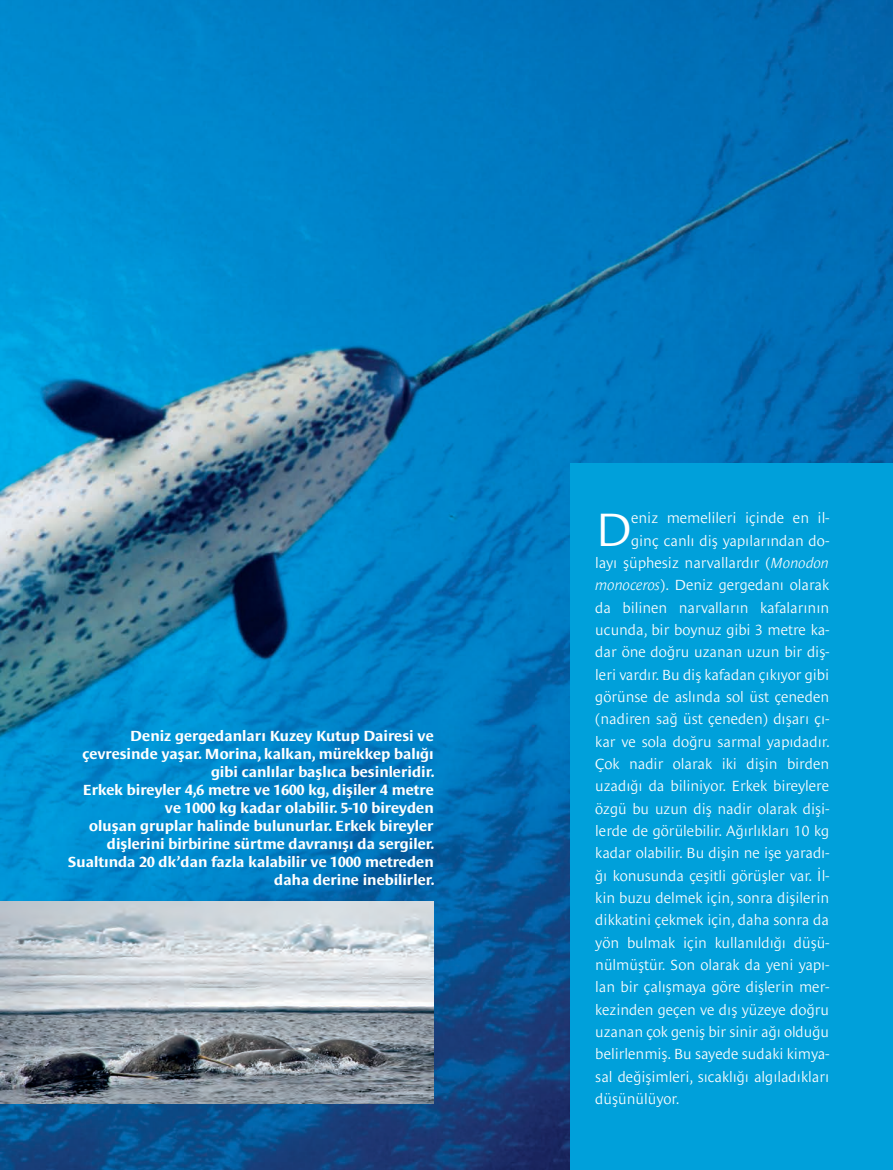
<style>
.page{position:relative;width:893px;height:1170px;background:#fff}
.page>*{position:absolute;margin:0;border:0;box-sizing:border-box;transform-origin:0 0}
.t1{font:300 47.85px "Le Monde Sans Pro";color:#fff}
.t2{font:300 15px "Le Monde Sans Pro";letter-spacing:-.005em;color:#fff}
.t3{font:700 15px/18px "Le Monde Sans Pro";color:#fff;text-align:right}
.s1{font-style:italic}
</style>
<div class="page">
<img style="left:0;top:0;width:893px;height:1169px">
<img style="left:0;top:901px;width:434px;height:202px">
<div style="left:570px;top:463px;width:323px;height:706px;background:#00a0da"></div>
<p class="t3" style="left:68px;top:725px;width:368px">Deniz gergedanları Kuzey Kutup Dairesi ve çevresinde yaşar. Morina, kalkan, mürekkep balığı gibi canlılar başlıca besinleridir.<br>Erkek bireyler 4,6 metre ve 1600 kg, dişiler 4 metre ve 1000 kg kadar olabilir. 5-10 bireyden<br>oluşan gruplar halinde bulunurlar. Erkek bireyler dişlerini birbirine sürtme davranışı da sergiler.<br>Sualtında 20 dk’dan fazla kalabilir ve 1000 metreden daha derine inebilirler.</p>
<h1 class="t1" style="left:595px;top:491px;width:38px">D</h1>
<p class="t2" style="left:631px;top:506px;width:199px">eniz memelileri içinde en il-</p>
<p class="t2" style="left:631px;top:528px;width:199px">ginç canlı diş yapılarından do-</p>
<p class="t2" style="left:595px;top:551px;width:235px">layı şüphesiz narvallardır (<span class="s1">Monodon</span></p>
<p class="t2" style="left:595px;top:573px;width:235px"><span class="s1">monoceros</span>). Deniz gergedanı olarak</p>
<p class="t2" style="left:595px;top:595px;width:235px">da bilinen narvalların kafalarının</p>
<p class="t2" style="left:595px;top:618px;width:235px">ucunda, bir boynuz gibi 3 metre ka-</p>
<p class="t2" style="left:595px;top:640px;width:235px">dar öne doğru uzanan uzun bir diş-</p>
<p class="t2" style="left:595px;top:662px;width:235px">leri vardır. Bu diş kafadan çıkıyor gibi</p>
<p class="t2" style="left:595px;top:684px;width:235px">görünse de aslında sol üst çeneden</p>
<p class="t2" style="left:595px;top:707px;width:235px">(nadiren sağ üst çeneden) dışarı çı-</p>
<p class="t2" style="left:595px;top:729px;width:236px">kar ve sola doğru sarmal yapıdadır.</p>
<p class="t2" style="left:595px;top:751px;width:235px">Çok nadir olarak iki dişin birden</p>
<p class="t2" style="left:595px;top:774px;width:235px">uzadığı da biliniyor. Erkek bireylere</p>
<p class="t2" style="left:595px;top:796px;width:235px">özgü bu uzun diş nadir olarak dişi-</p>
<p class="t2" style="left:595px;top:818px;width:235px">lerde de görülebilir. Ağırlıkları 10 kg</p>
<p class="t2" style="left:595px;top:841px;width:235px">kadar olabilir. Bu dişin ne işe yaradı-</p>
<p class="t2" style="left:595px;top:863px;width:235px">ğı konusunda çeşitli görüşler var. İl-</p>
<p class="t2" style="left:595px;top:885px;width:235px">kin buzu delmek için, sonra dişilerin</p>
<p class="t2" style="left:595px;top:908px;width:235px">dikkatini çekmek için, daha sonra da</p>
<p class="t2" style="left:595px;top:930px;width:235px">yön bulmak için kullanıldığı düşü-</p>
<p class="t2" style="left:595px;top:952px;width:235px">nülmüştür. Son olarak da yeni yapı-</p>
<p class="t2" style="left:595px;top:975px;width:235px">lan bir çalışmaya göre dişlerin mer-</p>
<p class="t2" style="left:595px;top:997px;width:235px">kezinden geçen ve dış yüzeye doğru</p>
<p class="t2" style="left:595px;top:1019px;width:235px">uzanan çok geniş bir sinir ağı olduğu</p>
<p class="t2" style="left:595px;top:1042px;width:235px">belirlenmiş. Bu sayede sudaki kimya-</p>
<p class="t2" style="left:595px;top:1064px;width:235px">sal değişimleri, sıcaklığı algıladıkları</p>
<p class="t2" style="left:595px;top:1086px;width:86px">düşünülüyor.</p>
</div>
